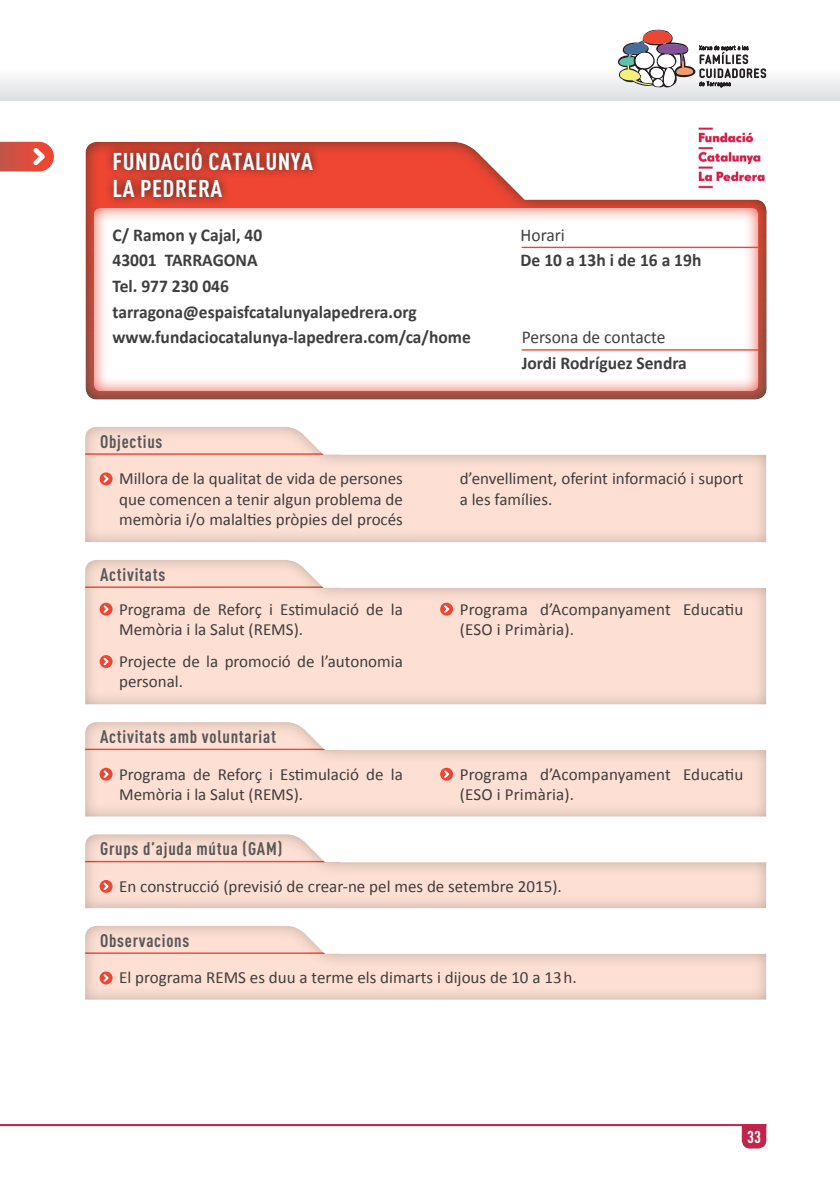
<style>
.page{position:relative;width:840px;height:1191px;background:#fff}
.page>*{position:absolute;margin:0;border:0;box-sizing:border-box;transform-origin:0 0}
.t1{font:700 24px/27.6px "DIN Cond";letter-spacing:.02em;color:#fff;scale:1.05 1}
.t2{font:700 18px/25.6px "Calibri";color:#3e3e3f}
.t3{font:700 18px "DIN Cond";letter-spacing:.04em;color:#57585a}
.t4{font:18px "Calibri";color:#3e3e3f}
.t5{font:17px/20.4px "Calibri";color:#3e3e3f}
.t6{font:700 17px "DIN Cond";color:#fff}
</style>
<div class="page">
<svg style="left:0;top:69px;width:839px;height:32px"></svg>
<svg style="left:741px;top:1126px;width:24px;height:22px"></svg>
<svg style="left:617px;top:30px;width:148px;height:57px"></svg>
<hr style="left:0;top:1124px;width:765px;height:2px;background:#c02449">
<div style="left:84px;top:423px;width:684px;height:120px;background:#231f20;opacity:.3"></div>
<svg style="left:99px;top:472px;width:13px;height:13px"></svg>
<svg style="left:103px;top:475px;width:5px;height:7px"></svg>
<div style="left:84px;top:831px;width:684px;height:78px;background:#231f20;opacity:.3"></div>
<svg style="left:99px;top:880px;width:13px;height:13px"></svg>
<svg style="left:103px;top:882px;width:5px;height:8px"></svg>
<div style="left:84px;top:922px;width:684px;height:78px;background:#231f20;opacity:.3"></div>
<svg style="left:99px;top:971px;width:13px;height:13px"></svg>
<svg style="left:103px;top:974px;width:5px;height:7px"></svg>
<div style="left:84px;top:556px;width:684px;height:148px;background:#231f20;opacity:.3"></div>
<svg style="left:99px;top:602px;width:13px;height:13px"></svg>
<svg style="left:103px;top:605px;width:5px;height:8px"></svg>
<svg style="left:99px;top:655px;width:13px;height:13px"></svg>
<svg style="left:103px;top:657px;width:5px;height:8px"></svg>
<svg style="left:440px;top:602px;width:13px;height:13px"></svg>
<svg style="left:444px;top:605px;width:5px;height:8px"></svg>
<div style="left:84px;top:719px;width:684px;height:98px;background:#231f20;opacity:.3"></div>
<svg style="left:99px;top:767px;width:13px;height:13px"></svg>
<svg style="left:103px;top:770px;width:5px;height:8px"></svg>
<svg style="left:440px;top:767px;width:13px;height:13px"></svg>
<svg style="left:444px;top:770px;width:5px;height:8px"></svg>
<img style="left:698px;top:127px;width:55px;height:11px">
<svg style="left:85px;top:138px;width:682px;height:262px"></svg>
<div style="left:104px;top:139px;width:217px;height:67px;background:#231f20;opacity:.9"></div>
<svg style="left:92px;top:199px;width:668px;height:194px"></svg>
<hr style="left:521px;top:247px;width:237px;height:1px;background:#ef4633">
<hr style="left:521px;top:349px;width:237px;height:1px;background:#ef4633">
<svg style="left:0;top:142px;width:54px;height:29px;background:#de6355"></svg>
<h1 class="t1" style="left:112px;top:147px;width:192px">FUNDACIÓ CATALUNYA<br>LA PEDRERA</h1>
<p class="t2" style="left:112px;top:221px;width:359px">C/ Ramon y Cajal, 40<br>43001 TARRAGONA<br>Tel. 977 230 046 tarragona@espaisfcatalunyalapedrera.org www.fundaciocatalunya-lapedrera.com/ca/home</p>
<p class="t4" style="left:520px;top:223px;width:46px">Horari</p>
<p class="t2" style="left:520px;top:247px;width:182px">De 10 a 13h i de 16 a 19h</p>
<p class="t4" style="left:521px;top:326px;width:145px">Persona de contacte</p>
<p class="t2" style="left:521px;top:349px;width:166px">Jordi Rodríguez Sendra</p>
<p class="t3" style="left:100px;top:430px;width:64px">Objectius</p>
<p class="t5" style="left:119px;top:467px;width:285px;text-align:justify">Millora de la qualitat de vida de persones que comencen a tenir algun problema de memòria i/o malalties pròpies del procés</p>
<p class="t5" style="left:459px;top:467px;width:285px">d’envelliment, oferint informació i suport a les famílies.</p>
<p class="t3" style="left:100px;top:563px;width:67px">Activitats</p>
<p class="t5" style="left:119px;top:598px;width:285px">Programa de Reforç i Estimulació de la<br>Memòria i la Salut (REMS).</p>
<p class="t5" style="left:119px;top:650px;width:285px">Projecte de la promoció de l’autonomia personal.</p>
<p class="t5" style="left:459px;top:598px;width:285px">Programa d’Acompanyament Educatiu (ESO i Primària).</p>
<p class="t3" style="left:100px;top:725px;width:177px">Activitats amb voluntariat</p>
<p class="t5" style="left:119px;top:763px;width:285px">Programa de Reforç i Estimulació de la<br>Memòria i la Salut (REMS).</p>
<p class="t5" style="left:459px;top:763px;width:285px">Programa d’Acompanyament Educatiu (ESO i Primària).</p>
<p class="t3" style="left:100px;top:838px;width:184px">Grups d’ajuda mútua (GAM)</p>
<p class="t5" style="left:119px;top:875px;width:444px">En construcció (previsió de crear-ne pel mes de setembre 2015).</p>
<p class="t3" style="left:100px;top:929px;width:91px">Observacions</p>
<p class="t5" style="left:119px;top:966px;width:458px">El programa REMS es duu a terme els dimarts i dijous de 10 a 13h.</p>
<p class="t6" style="left:746px;top:1126px;width:15px">33</p>
</div>
